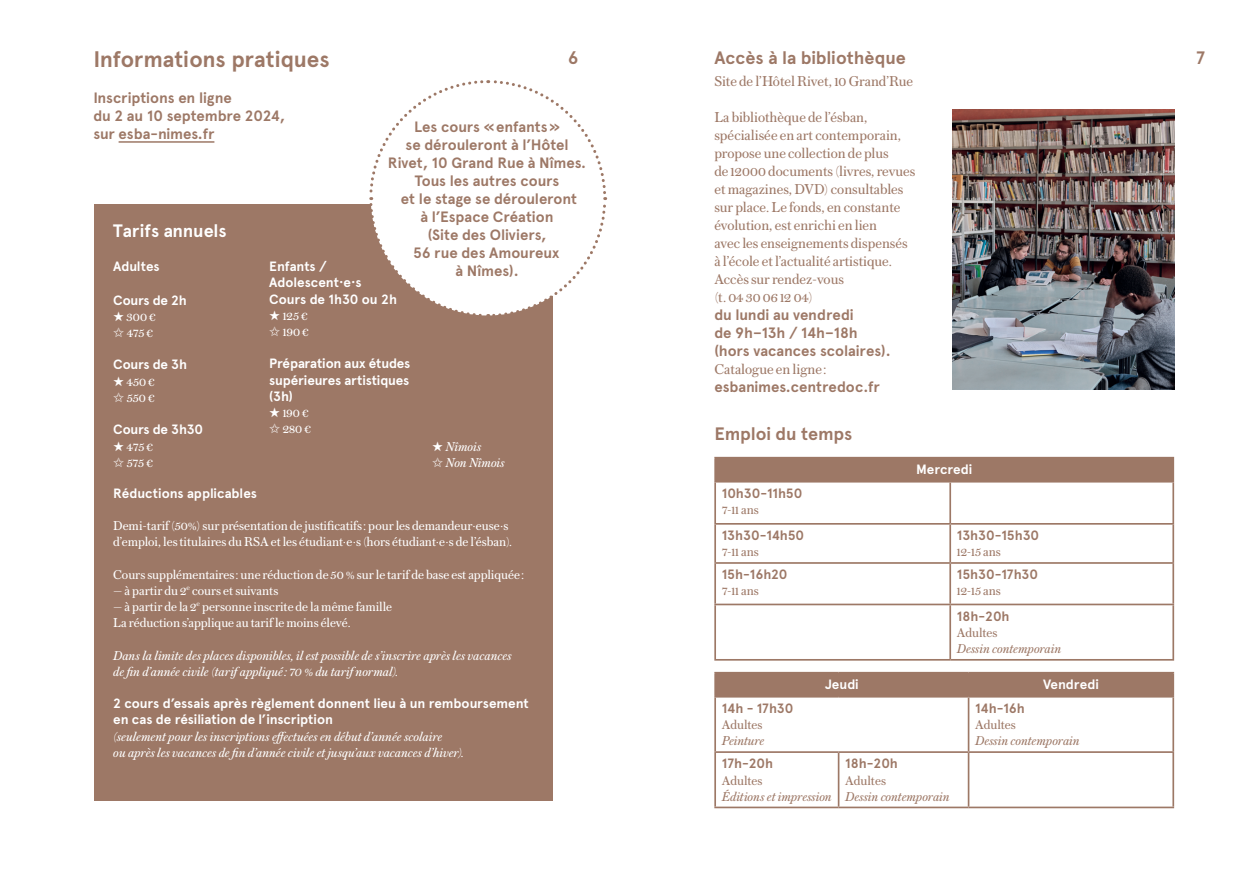
<style>
.page{position:relative;width:1259px;height:893px;background:#fff}
.page>*{position:absolute;margin:0;border:0;box-sizing:border-box;transform-origin:0 0}
.t1{font:700 22.5px "Apercu";letter-spacing:-.005em;color:#9d7866}
.t2{font:700 18px "Apercu";letter-spacing:-.005em;color:#9d7866}
.t3{font:700 18px "Apercu";letter-spacing:-.01em;color:#fff}
.t4{font:15px/18px "Austin Text";color:#9d7866}
.t5{font:700 15px/18px "Apercu";letter-spacing:-.005em;color:#9d7866}
.t6{font:13.5px/16.2px "Austin Text";color:#fff}
.t7{font:italic 13.5px/16.2px "Austin Text";color:#fff}
.t8{font:700 13.5px/16.2px "Apercu";letter-spacing:-.005em;color:#fff}
.t9{font:700 13.5px "Apercu";letter-spacing:-.005em;color:#9d7866}
.t10{font:italic 13.5px "Austin Text";color:#9d7866}
.t11{font:13.5px "Austin Text";color:#9d7866}
.s1{font-family:"Austin Text";font-weight:400}
</style>
<div class="page">
<div style="left:94px;top:204px;width:458px;height:597px;background:#9d7866"></div>
<hr style="left:119px;top:141px;width:95px;height:2px;background:#9d7866">
<img style="left:952px;top:109px;width:222px;height:281px">
<div style="left:715px;top:458px;width:458px;height:24px;background:#9d7866"></div>
<hr style="left:714px;top:458px;width:2px;height:23px;background:#9d7866">
<hr style="left:714px;top:457px;width:236px;height:1px;background:#9d7866">
<hr style="left:950px;top:457px;width:224px;height:1px;background:#9d7866">
<hr style="left:1172px;top:458px;width:2px;height:23px;background:#9d7866">
<hr style="left:714px;top:483px;width:2px;height:40px;background:#9d7866">
<hr style="left:714px;top:481px;width:236px;height:2px;background:#9d7866">
<hr style="left:949px;top:483px;width:2px;height:40px;background:#9d7866">
<hr style="left:950px;top:481px;width:224px;height:2px;background:#9d7866">
<hr style="left:1172px;top:483px;width:2px;height:40px;background:#9d7866">
<hr style="left:714px;top:525px;width:2px;height:37px;background:#9d7866">
<hr style="left:714px;top:523px;width:236px;height:2px;background:#9d7866">
<hr style="left:949px;top:525px;width:2px;height:37px;background:#9d7866">
<hr style="left:950px;top:523px;width:224px;height:2px;background:#9d7866">
<hr style="left:1172px;top:525px;width:2px;height:37px;background:#9d7866">
<hr style="left:714px;top:564px;width:2px;height:40px;background:#9d7866">
<hr style="left:714px;top:562px;width:236px;height:2px;background:#9d7866">
<hr style="left:949px;top:564px;width:2px;height:40px;background:#9d7866">
<hr style="left:950px;top:562px;width:224px;height:2px;background:#9d7866">
<hr style="left:1172px;top:564px;width:2px;height:40px;background:#9d7866">
<hr style="left:714px;top:605px;width:2px;height:54px;background:#9d7866">
<hr style="left:714px;top:604px;width:236px;height:1px;background:#9d7866">
<hr style="left:714px;top:659px;width:236px;height:2px;background:#9d7866">
<hr style="left:949px;top:605px;width:2px;height:54px;background:#9d7866">
<hr style="left:950px;top:604px;width:224px;height:1px;background:#9d7866">
<hr style="left:1172px;top:605px;width:2px;height:54px;background:#9d7866">
<hr style="left:950px;top:659px;width:224px;height:2px;background:#9d7866">
<div style="left:716px;top:673px;width:456px;height:23px;background:#9d7866"></div>
<hr style="left:714px;top:673px;width:2px;height:23px;background:#9d7866">
<hr style="left:714px;top:672px;width:124px;height:1px;background:#9d7866">
<hr style="left:838px;top:672px;width:130px;height:1px;background:#9d7866">
<hr style="left:967px;top:673px;width:2px;height:23px;background:#9d7866">
<hr style="left:968px;top:672px;width:206px;height:1px;background:#9d7866">
<hr style="left:1172px;top:673px;width:2px;height:23px;background:#9d7866">
<hr style="left:714px;top:698px;width:2px;height:53px;background:#9d7866">
<hr style="left:714px;top:696px;width:124px;height:2px;background:#9d7866">
<hr style="left:838px;top:696px;width:130px;height:2px;background:#9d7866">
<hr style="left:967px;top:698px;width:2px;height:53px;background:#9d7866">
<hr style="left:968px;top:696px;width:206px;height:2px;background:#9d7866">
<hr style="left:1172px;top:698px;width:2px;height:53px;background:#9d7866">
<hr style="left:714px;top:753px;width:2px;height:54px;background:#9d7866">
<hr style="left:714px;top:751px;width:124px;height:2px;background:#9d7866">
<hr style="left:714px;top:807px;width:124px;height:1px;background:#9d7866">
<hr style="left:838px;top:753px;width:1px;height:54px;background:#9d7866">
<hr style="left:838px;top:751px;width:130px;height:2px;background:#9d7866">
<hr style="left:838px;top:807px;width:130px;height:1px;background:#9d7866">
<hr style="left:967px;top:753px;width:2px;height:54px;background:#9d7866">
<hr style="left:968px;top:751px;width:206px;height:2px;background:#9d7866">
<hr style="left:1172px;top:753px;width:2px;height:54px;background:#9d7866">
<hr style="left:968px;top:807px;width:206px;height:1px;background:#9d7866">
<svg style="left:369px;top:80px;width:239px;height:239px"></svg>
<p class="t1" style="left:93px;top:46px;width:238px">Informations pratiques</p>
<p class="t5" style="left:93px;top:89px;width:193px">Inscriptions en ligne<br>du 2 au 10 septembre 2024,</p>
<p class="t5" style="left:93px;top:125px;width:123px">sur esba-nimes.fr</p>
<p class="t2" style="left:714px;top:47px;width:193px">Accès à la bibliothèque</p>
<p class="t4" style="left:714px;top:72px;width:200px">Site de l’Hôtel Rivet, 10 Grand’Rue</p>
<p class="t4" style="left:714px;top:108px;width:202px">La bibliothèque de l’ésban, spécialisée en art contemporain, propose une collection de plus<br>de 12000 documents (livres, revues et magazines, DVD) consultables sur place. Le fonds, en constante évolution, est enrichi en lien<br>avec les enseignements dispensés à l’école et l’actualité artistique.</p>
<p class="t4" style="left:714px;top:270px;width:131px">Accès sur rendez-vous</p>
<p class="t5" style="left:714px;top:288px;width:141px"><span class="s1">(t. 04 30 06 12 04)<br></span>du lundi au vendredi</p>
<p class="t5" style="left:714px;top:324px;width:178px">de 9h–13h / 14h–18h (hors vacances scolaires).</p>
<p class="t4" style="left:714px;top:360px;width:114px">Catalogue en ligne :</p>
<p class="t5" style="left:714px;top:378px;width:167px">esbanimes.centredoc.fr</p>
<p class="t2" style="left:568px;top:47px;width:12px">6</p>
<p class="t2" style="left:1196px;top:47px;width:10px">7</p>
<p class="t5" style="left:388px;top:118px;width:200px;text-align:center">Les cours «enfants»<br>se dérouleront à l’Hôtel<br>Rivet, 10 Grand Rue à Nîmes.<br>Tous les autres cours<br>et le stage se dérouleront<br>à l’Espace Création<br>(Site des Oliviers,<br>56 rue des Amoureux<br>à Nîmes).</p>
<p class="t3" style="left:113px;top:220px;width:115px">Tarifs annuels</p>
<p class="t8" style="left:269px;top:258px;width:94px">Enfants /<br>Adolescent·e·s</p>
<p class="t8" style="left:269px;top:291px;width:129px">Cours de 1h30 ou 2h</p>
<p class="t6" style="left:269px;top:307px;width:40px">★ 125 €</p>
<p class="t6" style="left:269px;top:323px;width:41px">✩ 190 €</p>
<p class="t8" style="left:269px;top:356px;width:143px;text-align:justify">Préparation aux études supérieures artistiques (3h)</p>
<p class="t6" style="left:269px;top:404px;width:41px">★ 190 €</p>
<p class="t6" style="left:269px;top:420px;width:43px">✩ 280 €</p>
<p class="t8" style="left:113px;top:258px;width:48px">Adultes</p>
<p class="t8" style="left:113px;top:292px;width:75px">Cours de 2h</p>
<p class="t6" style="left:113px;top:308px;width:44px">★ 300 €</p>
<p class="t6" style="left:113px;top:324px;width:42px">✩ 475 €</p>
<p class="t8" style="left:113px;top:357px;width:75px">Cours de 3h</p>
<p class="t6" style="left:113px;top:373px;width:43px">★ 450 €</p>
<p class="t6" style="left:113px;top:389px;width:43px">✩ 550 €</p>
<p class="t8" style="left:113px;top:422px;width:91px">Cours de 3h30</p>
<p class="t6" style="left:113px;top:438px;width:42px">★ 475 €</p>
<p class="t6" style="left:113px;top:454px;width:41px">✩ 575 €</p>
<p class="t2" style="left:714px;top:423px;width:139px">Emploi du temps</p>
<p class="t7" style="left:432px;top:438px;width:51px">★ Nîmois</p>
<p class="t7" style="left:432px;top:454px;width:74px">✩ Non Nîmois</p>
<p class="t8" style="left:916px;top:461px;width:57px">Mercredi</p>
<p class="t8" style="left:113px;top:485px;width:145px">Réductions applicables</p>
<p class="t6" style="left:113px;top:517px;width:400px">Demi-tarif (50%) sur présentation de justificatifs : pour les demandeur·euse·s d’emploi, les titulaires du RSA et les étudiant·e·s (hors étudiant·e·s de l’ésban).</p>
<p class="t6" style="left:113px;top:566px;width:412px">Cours supplémentaires : une réduction de 50 % sur le tarif de base est appliquée :</p>
<p class="t6" style="left:113px;top:582px;width:167px">— à partir du 2<sup>e</sup> cours et suivants</p>
<p class="t6" style="left:113px;top:598px;width:280px">— à partir de la 2<sup>e</sup> personne inscrite de la même famille</p>
<p class="t6" style="left:113px;top:614px;width:239px">La réduction s’applique au tarif le moins élevé.</p>
<p class="t7" style="left:113px;top:647px;width:400px">Dans la limite des places disponibles, il est possible de s’inscrire après les vacances de fin d’année civile (tarif appliqué : 70 % du tarif normal).</p>
<p class="t8" style="left:113px;top:695px;width:417px">2 cours d’essais après règlement donnent lieu à un remboursement en cas de résiliation de l’inscription</p>
<p class="t7" style="left:113px;top:728px;width:352px">(seulement pour les inscriptions effectuées en début d’année scolaire<br>ou après les vacances de fin d’année civile et jusqu’aux vacances d’hiver).</p>
<p class="t9" style="left:722px;top:485px;width:82px">10h30-11h50</p>
<p class="t11" style="left:722px;top:500px;width:38px">7-11 ans</p>
<p class="t9" style="left:722px;top:527px;width:84px">13h30-14h50</p>
<p class="t11" style="left:722px;top:543px;width:38px">7-11 ans</p>
<p class="t9" style="left:722px;top:566px;width:67px">15h-16h20</p>
<p class="t11" style="left:722px;top:582px;width:38px">7-11 ans</p>
<p class="t9" style="left:722px;top:700px;width:73px">14h - 17h30</p>
<p class="t11" style="left:722px;top:715px;width:42px">Adultes</p>
<p class="t10" style="left:722px;top:732px;width:44px">Peinture</p>
<p class="t9" style="left:957px;top:527px;width:84px">13h30-15h30</p>
<p class="t11" style="left:957px;top:543px;width:45px">12-15 ans</p>
<p class="t9" style="left:957px;top:566px;width:83px">15h30-17h30</p>
<p class="t11" style="left:957px;top:582px;width:45px">12-15 ans</p>
<p class="t9" style="left:957px;top:608px;width:54px">18h-20h</p>
<p class="t11" style="left:957px;top:623px;width:42px">Adultes</p>
<p class="t10" style="left:957px;top:639px;width:106px">Dessin contemporain</p>
<p class="t8" style="left:825px;top:676px;width:35px">Jeudi</p>
<p class="t8" style="left:1043px;top:676px;width:57px">Vendredi</p>
<p class="t9" style="left:975px;top:700px;width:51px">14h-16h</p>
<p class="t11" style="left:975px;top:715px;width:42px">Adultes</p>
<p class="t10" style="left:975px;top:732px;width:106px">Dessin contemporain</p>
<p class="t9" style="left:722px;top:755px;width:53px">17h-20h</p>
<p class="t11" style="left:722px;top:771px;width:42px">Adultes</p>
<p class="t10" style="left:722px;top:787px;width:111px">Éditions et impression</p>
<p class="t9" style="left:845px;top:755px;width:54px">18h-20h</p>
<p class="t11" style="left:845px;top:771px;width:42px">Adultes</p>
<p class="t10" style="left:845px;top:787px;width:106px">Dessin contemporain</p>
</div>
